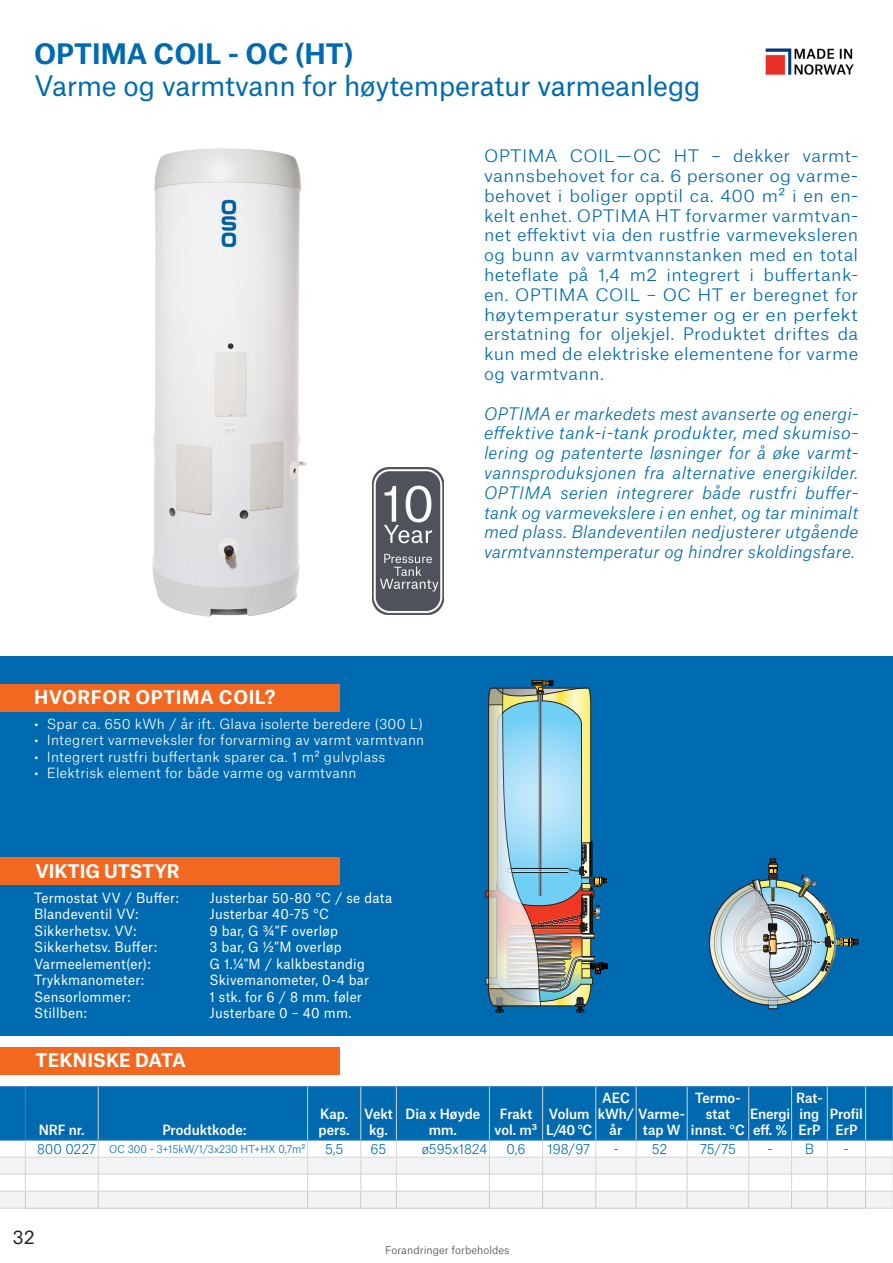
<style>
.page{position:relative;width:893px;height:1263px;background:#fff}
.page>*{position:absolute;margin:0;border:0;box-sizing:border-box;transform-origin:0 0}
.Overskrift_2{font:27px "Atlas Grotesk";letter-spacing:-.01em;color:#006ab1}
.Sideoverskrift_OSO_B{font:700 27px "Atlas Grotesk";color:#006ab1}
.Brødtekst__-_oso_blu{font:700 18px "Atlas Grotesk";letter-spacing:.01em;color:#fff}
.Brødtekst__-_oso_blu-2{font:700 18px "Atlas Grotesk";letter-spacing:.03em;color:#fff}
.t1{font:18px "Atlas Grotesk";color:#231f20}
.Brødtekst__-_oso_blu-3{font:300 16.5px/19.8px "Atlas Grotesk";letter-spacing:.02em;color:#006ab1;text-align:justify;scale:1.06 1}
.Brødtekst__-_oso_blu-4{font:italic 300 16.5px/19.8px "Atlas Grotesk";letter-spacing:.01em;color:#006ab1;text-align:justify}
.Brødtekst__-_oso_blu-5{font:italic 300 16.5px "Atlas Grotesk";letter-spacing:.01em;color:#006ab1;scale:1.05 1}
.Faktatekst_85{font:13.5px "Atlas Grotesk";letter-spacing:.02em;color:#fff;scale:.95 1}
.t2{font:300 13.5px "Atlas Grotesk";letter-spacing:.02em;color:#fff}
.Tabell_heading{font:500 13.5px/16.2px "Atlas Grotesk";color:#fff;text-align:center;scale:.95 1}
.Tabell_tekst{font:300 13.5px "Atlas Grotesk";letter-spacing:-.01em;color:#006ab1;scale:.95 1}
.Tabell_tekst-2{font:300 10.5px "Atlas Grotesk";color:#006ab1;scale:.95 1}
.t3{font:300 10.5px "Atlas Grotesk";color:#4b4c4d}
</style>
<div class="page">
<div style="left:0;top:656px;width:893px;height:380px;background:#006ab1"></div>
<div style="left:0;top:857px;width:340px;height:27px;background:#f36821"></div>
<div style="left:0;top:1047px;width:340px;height:28px;background:#f36821"></div>
<div style="left:0;top:684px;width:340px;height:27px;background:#f36821"></div>
<img style="left:765px;top:48px;width:89px;height:27px">
<img style="left:372px;top:467px;width:71px;height:147px">
<img style="left:486px;top:680px;width:122px;height:332px">
<img style="left:152px;top:149px;width:155px;height:468px">
<svg style="left:770px;top:1005px;width:6px;height:2px"></svg>
<div style="left:768px;top:997px;width:10px;height:12px;border:1px solid #231f20"></div>
<svg style="left:709px;top:858px;width:149px;height:147px"></svg>
<div style="left:0;top:1087px;width:892px;height:53px;background:#006ab1"></div>
<hr style="left:98px;top:1087px;width:1px;height:53px;background:#d3d4d3">
<hr style="left:307px;top:1087px;width:1px;height:53px;background:#d3d4d3">
<hr style="left:360px;top:1087px;width:1px;height:53px;background:#d3d4d3">
<hr style="left:396px;top:1087px;width:1px;height:53px;background:#d3d4d3">
<hr style="left:489px;top:1087px;width:1px;height:53px;background:#d3d4d3">
<hr style="left:542px;top:1087px;width:1px;height:53px;background:#d3d4d3">
<hr style="left:595px;top:1087px;width:1px;height:53px;background:#d3d4d3">
<hr style="left:636px;top:1087px;width:1px;height:53px;background:#d3d4d3">
<hr style="left:687px;top:1087px;width:1px;height:53px;background:#d3d4d3">
<hr style="left:748px;top:1087px;width:1px;height:53px;background:#d3d4d3">
<hr style="left:791px;top:1087px;width:1px;height:53px;background:#d3d4d3">
<hr style="left:827px;top:1087px;width:1px;height:53px;background:#d3d4d3">
<hr style="left:865px;top:1087px;width:1px;height:53px;background:#d3d4d3">
<hr style="left:892px;top:1087px;width:1px;height:53px;background:#d3d4d3">
<svg style="left:0;top:1086px;width:25px;height:1px"></svg>
<hr style="left:25px;top:1086px;width:73px;height:1px;background:#3a82c0">
<hr style="left:25px;top:1087px;width:1px;height:53px;background:#3a82c0">
<hr style="left:98px;top:1086px;width:210px;height:1px;background:#3a82c0">
<hr style="left:308px;top:1086px;width:53px;height:1px;background:#3a82c0">
<hr style="left:361px;top:1086px;width:35px;height:1px;background:#3a82c0">
<hr style="left:396px;top:1086px;width:93px;height:1px;background:#3a82c0">
<hr style="left:489px;top:1086px;width:54px;height:1px;background:#3a82c0">
<hr style="left:543px;top:1086px;width:53px;height:1px;background:#3a82c0">
<hr style="left:596px;top:1086px;width:40px;height:1px;background:#3a82c0">
<hr style="left:636px;top:1086px;width:51px;height:1px;background:#3a82c0">
<hr style="left:687px;top:1086px;width:62px;height:1px;background:#3a82c0">
<hr style="left:749px;top:1086px;width:43px;height:1px;background:#3a82c0">
<hr style="left:792px;top:1086px;width:35px;height:1px;background:#3a82c0">
<hr style="left:827px;top:1086px;width:39px;height:1px;background:#3a82c0">
<svg style="left:866px;top:1086px;width:27px;height:1px"></svg>
<svg style="left:0;top:1140px;width:893px;height:69px"></svg>
<p class="Sideoverskrift_OSO_B" style="left:34px;top:31px;width:321px">OPTIMA COIL - OC (HT)</p>
<p class="Overskrift_2" style="left:34px;top:64px;width:668px">Varme og varmtvann for høytemperatur varmeanlegg</p>
<p class="Brødtekst__-_oso_blu-2" style="left:34px;top:682px;width:243px">HVORFOR OPTIMA COIL?</p>
<p class="t2" style="left:34px;top:713px;width:390px">• Spar ca. 650 kWh / år ift. Glava isolerte beredere (300 L)</p>
<p class="t2" style="left:34px;top:729px;width:392px">• Integrert varmeveksler for forvarming av varmt varmtvann</p>
<p class="t2" style="left:34px;top:746px;width:353px">• Integrert rustfri buffertank sparer ca. 1 m2 gulvplass</p>
<p class="t2" style="left:34px;top:762px;width:324px">• Elektrisk element for både varme og varmtvann</p>
<p class="Brødtekst__-_oso_blu" style="left:36px;top:856px;width:146px">VIKTIG UTSTYR</p>
<p class="Faktatekst_85" style="left:34px;top:887px;width:154px">Termostat VV / Buffer:</p>
<p class="Faktatekst_85" style="left:210px;top:887px;width:194px">Justerbar 50-80 °C / se data</p>
<p class="Faktatekst_85" style="left:34px;top:903px;width:111px">Blandeventil VV:</p>
<p class="Faktatekst_85" style="left:210px;top:903px;width:127px">Justerbar 40-75 °C</p>
<p class="Faktatekst_85" style="left:34px;top:920px;width:109px">Sikkerhetsv. VV:</p>
<p class="Faktatekst_85" style="left:210px;top:920px;width:137px">9 bar, G 3/4”F overløp</p>
<p class="Faktatekst_85" style="left:34px;top:936px;width:131px">Sikkerhetsv. Buffer:</p>
<p class="Faktatekst_85" style="left:210px;top:936px;width:141px">3 bar, G 1/2”M overløp</p>
<p class="Faktatekst_85" style="left:34px;top:953px;width:124px">Varmeelement(er):</p>
<p class="Faktatekst_85" style="left:210px;top:953px;width:165px">G 1.1/4"M / kalkbestandig</p>
<p class="Faktatekst_85" style="left:34px;top:969px;width:117px">Trykkmanometer:</p>
<p class="Faktatekst_85" style="left:210px;top:969px;width:170px">Skivemanometer, 0-4 bar</p>
<p class="Faktatekst_85" style="left:34px;top:986px;width:103px">Sensorlommer:</p>
<p class="Faktatekst_85" style="left:210px;top:986px;width:162px">1 stk. for 6 / 8 mm. føler</p>
<p class="Faktatekst_85" style="left:34px;top:1002px;width:57px">Stillben:</p>
<p class="Faktatekst_85" style="left:210px;top:1002px;width:151px">Justerbare 0 – 40 mm.</p>
<p class="Brødtekst__-_oso_blu" style="left:36px;top:1045px;width:152px">TEKNISKE DATA</p>
<p class="Brødtekst__-_oso_blu-3" style="left:484px;top:144px;width:355px">OPTIMA COIL—OC HT – dekker varmt&shy;vannsbehovet for ca. 6 personer og varme-</p>
<p class="Brødtekst__-_oso_blu-3" style="left:484px;top:184px;width:354px">behovet i boliger opptil ca. 400 m² i en en&shy;kelt enhet. OPTIMA HT forvarmer varmtvan&shy;net effektivt via den rustfrie varmeveksleren og bunn av varmtvannstanken med en total heteflate på 1,4 m2 integrert i buffertank&shy;en. OPTIMA COIL – OC HT er beregnet for høytemperatur systemer og er en perfekt</p>
<p class="Brødtekst__-_oso_blu-3" style="left:484px;top:323px;width:355px">erstatning for oljekjel. Produktet driftes da kun med de elektriske elementene for varme og varmtvann.</p>
<p class="Brødtekst__-_oso_blu-4" style="left:484px;top:402px;width:376px">OPTIMA er markedets mest avanserte og energi-</p>
<p class="Brødtekst__-_oso_blu-5" style="left:484px;top:420px;width:358px">effektive tank-i-tank produkter, med skumiso-</p>
<p class="Brødtekst__-_oso_blu-4" style="left:484px;top:441px;width:376px">lering og patenterte løsninger for å øke varmt&shy;vannsproduksjonen fra alternative energikilder.<br>OPTIMA serien integrerer både rustfri buffer&shy;tank og varmevekslere i en enhet, og tar minimalt med plass. Blandeventilen nedjusterer utgående varmtvannstemperatur og hindrer skoldingsfare.</p>
<p class="Tabell_heading" style="left:39px;top:1120px;width:50px">NRF nr.</p>
<p class="Tabell_heading" style="left:162px;top:1120px;width:90px">Produktkode:</p>
<p class="Tabell_heading" style="left:320px;top:1104px;width:31px">Kap.</p>
<p class="Tabell_heading" style="left:319px;top:1120px;width:34px">pers.</p>
<p class="Tabell_heading" style="left:364px;top:1104px;width:32px">Vekt</p>
<p class="Tabell_heading" style="left:369px;top:1120px;width:21px">kg.</p>
<p class="Tabell_heading" style="left:405px;top:1104px;width:80px">Dia x Høyde</p>
<p class="Tabell_heading" style="left:429px;top:1120px;width:31px">mm.</p>
<p class="Tabell_heading" style="left:602px;top:1088px;width:31px">AEC</p>
<p class="Tabell_heading" style="left:610px;top:1104px;width:81px;text-align:left;text-indent:-12px">kWh/ Varme&shy;år</p>
<p class="Tabell_heading" style="left:695px;top:1088px;width:50px">Termo&shy;stat</p>
<p class="Tabell_heading" style="left:691px;top:1120px;width:58px">innst. °C</p>
<p class="Tabell_heading" style="left:796px;top:1088px;width:30px;text-align:left">Rat&shy;ing</p>
<p class="Tabell_heading" style="left:798px;top:1120px;width:25px">ErP</p>
<p class="Tabell_heading" style="left:495px;top:1104px;width:47px">Frakt vol. m³</p>
<p class="Tabell_heading" style="left:549px;top:1104px;width:44px">Volum</p>
<p class="Tabell_heading" style="left:750px;top:1104px;width:44px">Energi</p>
<p class="Tabell_heading" style="left:753px;top:1120px;width:38px">eff. %</p>
<p class="Tabell_heading" style="left:546px;top:1120px;width:50px">L/40 °C</p>
<p class="Tabell_heading" style="left:643px;top:1120px;width:41px">tap W</p>
<p class="Tabell_heading" style="left:830px;top:1104px;width:36px">Profil</p>
<p class="Tabell_heading" style="left:835px;top:1120px;width:25px">ErP</p>
<p class="Tabell_tekst" style="left:37px;top:1138px;width:64px">800 0227</p>
<p class="Tabell_tekst-2" style="left:109px;top:1141px;width:208px">OC 300 - 3+15kW/1/3x230 HT+HX 0,7m²</p>
<p class="Tabell_tekst" style="left:325px;top:1138px;width:21px">5,5</p>
<p class="Tabell_tekst" style="left:371px;top:1138px;width:18px">65</p>
<p class="Tabell_tekst" style="left:422px;top:1138px;width:71px">ø595x1824</p>
<p class="Tabell_tekst" style="left:507px;top:1138px;width:21px">0,6</p>
<p class="Tabell_tekst" style="left:548px;top:1138px;width:46px">198/97</p>
<p class="Tabell_tekst" style="left:613px;top:1138px;width:7px">-</p>
<p class="Tabell_tekst" style="left:652px;top:1138px;width:18px">52</p>
<p class="Tabell_tekst" style="left:700px;top:1138px;width:39px">75/75</p>
<p class="Tabell_tekst" style="left:768px;top:1138px;width:7px">-</p>
<p class="Tabell_tekst" style="left:805px;top:1138px;width:11px">B</p>
<p class="Tabell_tekst" style="left:844px;top:1138px;width:7px">-</p>
<p class="t1" style="left:12px;top:1222px;width:24px">32</p>
<p class="t3" style="left:385px;top:1241px;width:126px">Forandringer forbeholdes</p>
</div>
